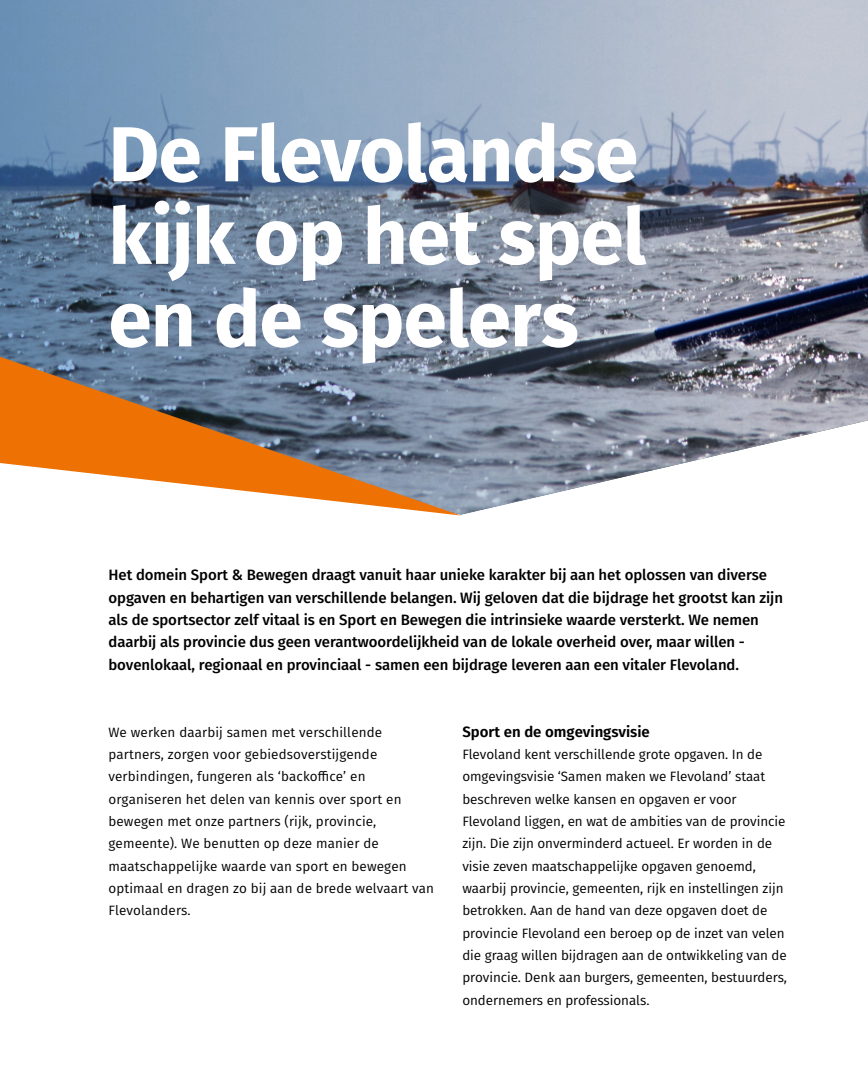
<style>
.page{position:relative;width:868px;height:1080px;background:#fff}
.page>*{position:absolute;margin:0;border:0;box-sizing:border-box;transform-origin:0 0}
.Titel_hoofdstuk_Wit{font:700 78px/82.5px "Fira Sans";letter-spacing:-.01em;color:#fff;text-align:justify}
.Intro__P{font:15px/22.4px "Fira Sans Medium 2";letter-spacing:-.005em;color:#000}
.Alineakop__H2{font:600 15px "Fira Sans";color:#000}
.Bodytekst___witregel{font:13.5px/22.4px "Fira Sans Book 2";letter-spacing:-.005em;color:#000}
</style>
<div class="page">
<img style="left:0;top:0;width:867px;height:515px">
<svg style="left:0;top:357px;width:461px;height:159px"></svg>
<h1 class="Titel_hoofdstuk_Wit" style="left:108px;top:108px;width:539px">De Flevolandse kijk op het spel en de spelers</h1>
<p class="Intro__P" style="left:108px;top:563px;width:676px">Het domein Sport &amp; Bewegen draagt vanuit haar unieke karakter bij aan het oplossen van diverse opgaven en behartigen van verschillende belangen. Wij geloven dat die bijdrage het grootst kan zijn als de sportsector zelf vitaal is en Sport en Bewegen die intrinsieke waarde versterkt. We nemen daarbij als provincie dus geen verantwoordelijkheid van de lokale overheid over, maar willen - bovenlokaal, regionaal en provinciaal - samen een bijdrage leveren aan een vitaler Flevoland.</p>
<p class="Bodytekst___witregel" style="left:108px;top:720px;width:327px">We werken daarbij samen met verschillende partners, zorgen voor gebiedsoverstijgende verbindingen, fungeren als ‘backoffice’ en organiseren het delen van kennis over sport en bewegen met onze partners (rijk, provincie, gemeente). We benutten op deze manier de maatschappelijke waarde van sport en bewegen optimaal en dragen zo bij aan de brede welvaart van Flevolanders.</p>
<h2 class="Alineakop__H2" style="left:462px;top:719px;width:189px">Sport en de omgevingsvisie</h2>
<p class="Bodytekst___witregel" style="left:462px;top:743px;width:326px">Flevoland kent verschillende grote opgaven. In de omgevingsvisie ‘Samen maken we Flevoland’ staat beschreven welke kansen en opgaven er voor Flevoland liggen, en wat de ambities van de provincie zijn. Die zijn onverminderd actueel. Er worden in de visie zeven maatschappelijke opgaven genoemd, waarbij provincie, gemeenten, rijk en instellingen zijn betrokken. Aan de hand van deze opgaven doet de provincie Flevoland een beroep op de inzet van velen die graag willen bijdragen aan de ontwikkeling van de provincie. Denk aan burgers, gemeenten, bestuurders, ondernemers en professionals.</p>
</div>
